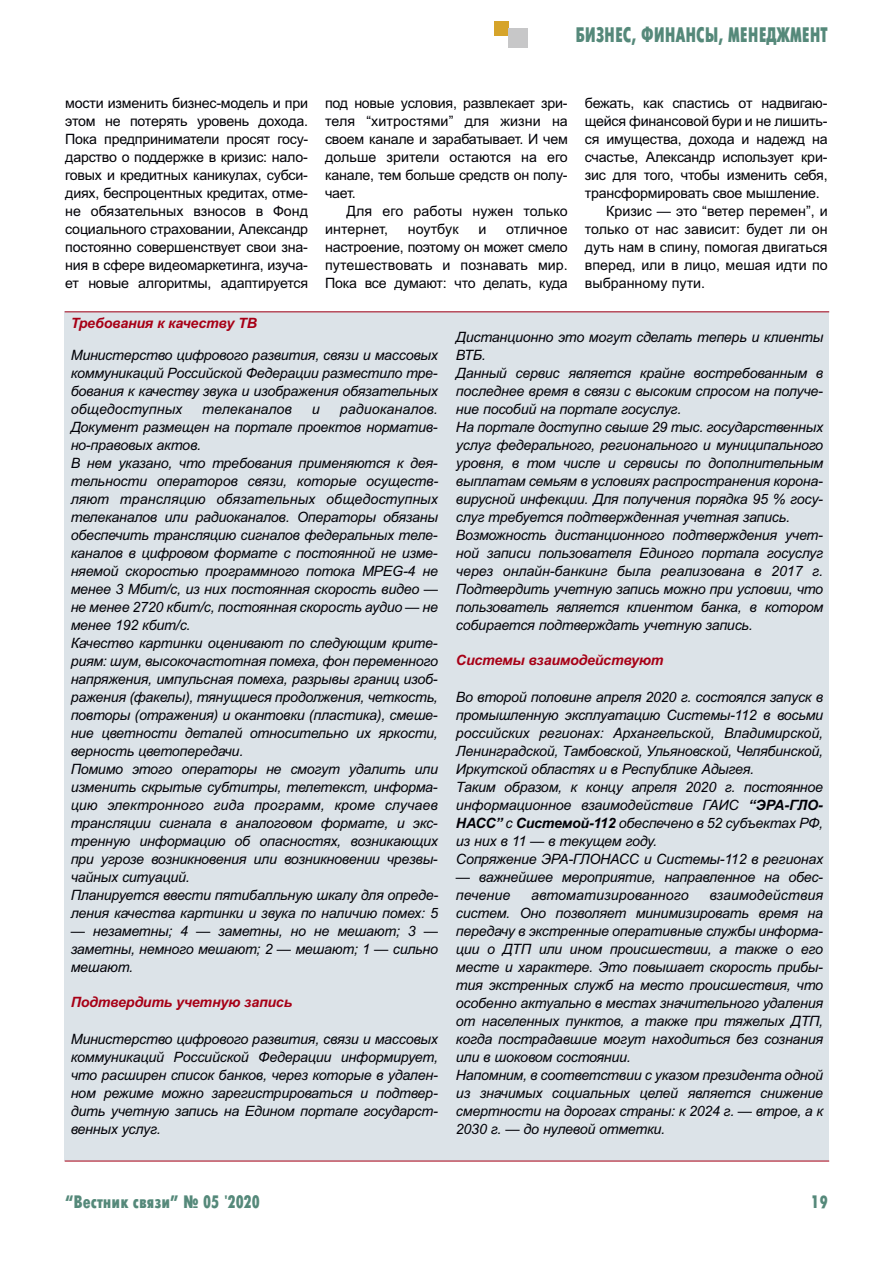
<style>
.page{position:relative;width:893px;height:1263px;background:#fff}
.page>*{position:absolute;margin:0;border:0;box-sizing:border-box;transform-origin:0 0}
.t1{font:21px "Futura Futuris X Cond C";color:#55897a;scale:.9 1}
.t2{font:18px "Futura Futuris X Cond C";color:#55897a}
.t3{font:italic 14.25px/18px "Arial";letter-spacing:-.015em;color:#000006}
.t4{font:14.25px/18px "Arial";letter-spacing:-.015em;color:#000006;text-align:justify}
.t5{font:italic 700 14.25px "Arial";letter-spacing:-.015em;color:#a70016}
.t6{font:14.25px/18px "Arial";letter-spacing:.005em;color:#000006}
.t7{font:italic 14.25px "Arial";letter-spacing:.005em;color:#000006}
.s1{font-weight:700}
</style>
<div class="page">
<div style="left:494px;top:21px;width:14px;height:14px;background:#d6a42a"></div>
<div style="left:508px;top:28px;width:20px;height:20px;background:#c7c7c8"></div>
<div style="left:65px;top:312px;width:764px;height:849px;background:#dce3e8"></div>
<hr style="left:65px;top:311px;width:764px;height:1px;background:#a70016">
<hr style="left:65px;top:1161px;width:764px;height:1px;background:#a70016">
<h1 class="t1" style="left:575px;top:22px;width:282px">БИЗНЕС, ФИНАНСЫ, МЕНЕДЖМЕНТ</h1>
<p class="t4" style="left:65px;top:94px;width:245px">мости изменить бизнес-модель и при этом не потерять уровень дохода.<br>Пока предприниматели просят госу&shy;дарство о поддержке в кризис: нало&shy;говых и кредитных каникулах, субси&shy;диях, беспроцентных кредитах, отме&shy;не обязательных взносов в Фонд социального страховании, Александр постоянно совершенствует свои зна&shy;ния в сфере видеомаркетинга, изуча&shy;ет новые алгоритмы, адаптируется</p>
<p class="t4" style="left:325px;top:94px;width:244px">под новые условия, развлекает зри&shy;теля “хитростями” для жизни на своем канале и зарабатывает. И чем дольше зрители остаются на его канале, тем больше средств он полу&shy;чает.</p>
<p class="t6" style="left:325px;top:202px;width:244px;text-indent:21px">Для его работы нужен только интернет,</p>
<p class="t6" style="left:408px;top:220px;width:52px">ноутбук</p>
<p class="t4" style="left:478px;top:220px;width:9px">и</p>
<p class="t4" style="left:325px;top:220px;width:244px;text-indent:181px">отличное настроение, поэтому он может смело путешествовать и познавать мир.<br>Пока все думают: что делать, куда</p>
<p class="t4" style="left:585px;top:94px;width:244px">бежать, как спастись от надвигаю-</p>
<p class="t4" style="left:585px;top:112px;width:244px">щейся финансовой бури и не лишить-</p>
<p class="t4" style="left:585px;top:130px;width:244px">ся имущества, дохода и надежд на</p>
<p class="t4" style="left:585px;top:148px;width:244px">счастье, Александр использует кри-</p>
<p class="t4" style="left:585px;top:166px;width:244px">зис для того, чтобы изменить себя,</p>
<p class="t4" style="left:585px;top:184px;width:236px">трансформировать свое мышление.</p>
<p class="t4" style="left:606px;top:202px;width:223px">Кризис — это “ветер перемен”, и</p>
<p class="t4" style="left:585px;top:220px;width:244px">только от нас зависит: будет ли он</p>
<p class="t4" style="left:585px;top:238px;width:244px">дуть нам в спину, помогая двигаться</p>
<p class="t4" style="left:585px;top:256px;width:244px">вперед, или в лицо, мешая идти по</p>
<p class="t4" style="left:585px;top:274px;width:122px">выбранному пути.</p>
<p class="t5" style="left:71px;top:315px;width:188px">Требования к качеству ТВ</p>
<p class="t3" style="left:71px;top:346px;width:369px;text-align:justify">Министерство цифрового развития, связи и массовых коммуникаций Российской Федерации разместило тре&shy;бования к качеству звука и изображения обязательных общедоступных</p>
<p class="t3" style="left:71px;top:400px;width:369px;text-indent:269px">радиоканалов.<br>Документ размещен на портале проектов норматив&shy;но-правовых актов.<br>В нем указано, что требования применяются к дея&shy;тельности операторов связи, которые осуществ&shy;ляют трансляцию обязательных общедоступных телеканалов или радиоканалов. Операторы обязаны обеспечить трансляцию сигналов федеральных теле&shy;каналов в цифровом формате с постоянной не изме&shy;няемой скоростью программного потока MPEG-4 не менее 3 Мбит/с, из них постоянная скорость видео — не менее 2720 кбит/с, постоянная скорость аудио — не менее 192 кбит/с.<br>Качество картинки оценивают по следующим крите&shy;риям: шум, высокочастотная помеха, фон переменного напряжения, импульсная помеха, разрывы границ изоб&shy;ражения (факелы), тянущиеся продолжения, четкость, повторы (отражения) и окантовки (пластика), смеше&shy;ние цветности деталей относительно их яркости, верность цветопередачи.<br>Помимо этого операторы не смогут удалить или изменить скрытые субтитры, телетекст, информа&shy;цию электронного гида программ, кроме случаев трансляции сигнала в аналоговом формате, и экс&shy;тренную информацию об опасностях, возникающих при угрозе возникновения или возникновении чрезвы&shy;чайных ситуаций.<br>Планируется ввести пятибалльную шкалу для опреде&shy;ления качества картинки и звука по наличию помех: 5</p>
<p class="t3" style="left:71px;top:922px;width:369px;text-align:justify">— незаметны; 4 — заметны, но не мешают; 3 — заметны, немного мешают; 2 — мешают; 1 — сильно мешают.</p>
<p class="t5" style="left:71px;top:994px;width:223px">Подтвердить учетную запись</p>
<p class="t3" style="left:71px;top:1030px;width:369px;text-align:justify">Министерство цифрового развития, связи и массовых коммуникаций Российской Федерации информирует, что расширен список банков, через которые в удален&shy;ном режиме можно зарегистрироваться и подтвер&shy;дить учетную запись на Едином портале государст&shy;венных услуг.</p>
<p class="t7" style="left:202px;top:401px;width:91px">телеканалов</p>
<p class="t3" style="left:312px;top:400px;width:9px">и</p>
<p class="t3" style="left:456px;top:328px;width:369px">Дистанционно это могут сделать теперь и клиенты ВТБ.<br>Данный сервис является крайне востребованным в последнее время в связи с высоким спросом на получе&shy;ние пособий на портале госуслуг.<br>На портале доступно свыше 29 тыс. государственных услуг федерального, регионального и муниципального уровня, в том числе и сервисы по дополнительным выплатам семьям в условиях распространения корона&shy;вирусной инфекции. Для получения порядка 95 % госу&shy;слуг требуется подтвержденная учетная запись.<br>Возможность дистанционного подтверждения учет&shy;ной записи пользователя Единого портала госуслуг через онлайн-банкинг была реализована в 2017 г.<br>Подтвердить учетную запись можно при условии, что пользователь является клиентом банка, в котором собирается подтверждать учетную запись.</p>
<p class="t5" style="left:456px;top:652px;width:209px">Системы взаимодействуют</p>
<p class="t3" style="left:456px;top:688px;width:369px">Во второй половине апреля 2020 г. состоялся запуск в промышленную эксплуатацию Системы-112 в восьми российских регионах: Архангельской, Владимирской, Ленинградской, Тамбовской, Ульяновской, Челябинской, Иркутской областях и в Республике Адыгея.<br>Таким образом, к концу апреля 2020 г. постоянное информационное взаимодействие ГАИС <span class="s1">“ЭРА-ГЛО-НАСС”</span> с <span class="s1">Системой-112</span> обеспечено в 52 субъектах РФ, из них в 11 — в текущем году.<br>Сопряжение ЭРА-ГЛОНАСС и Системы-112 в регионах</p>
<p class="t3" style="left:456px;top:868px;width:368px">— важнейшее мероприятие, направленное на обес&shy;печение</p>
<p class="t3" style="left:456px;top:886px;width:369px;text-indent:253px">взаимодействия систем. Оно позволяет минимизировать время на передачу в экстренные оперативные службы информа&shy;ции о ДТП или ином происшествии, а также о его месте и характере. Это повышает скорость прибы&shy;тия экстренных служб на место происшествия, что особенно актуально в местах значительного удаления от населенных пунктов, а также при тяжелых ДТП, когда пострадавшие могут находиться без сознания или в шоковом состоянии.<br>Напомним, в соответствии с указом президента одной из значимых социальных целей является снижение смертности на дорогах страны: к 2024 г. — втрое, а к 2030 г. — до нулевой отметки.</p>
<p class="t7" style="left:531px;top:887px;width:159px">автоматизированного</p>
<p class="t2" style="left:65px;top:1191px;width:196px">“Вестник связи” № 05 '2020</p>
<p class="t2" style="left:810px;top:1191px;width:19px">19</p>
</div>
